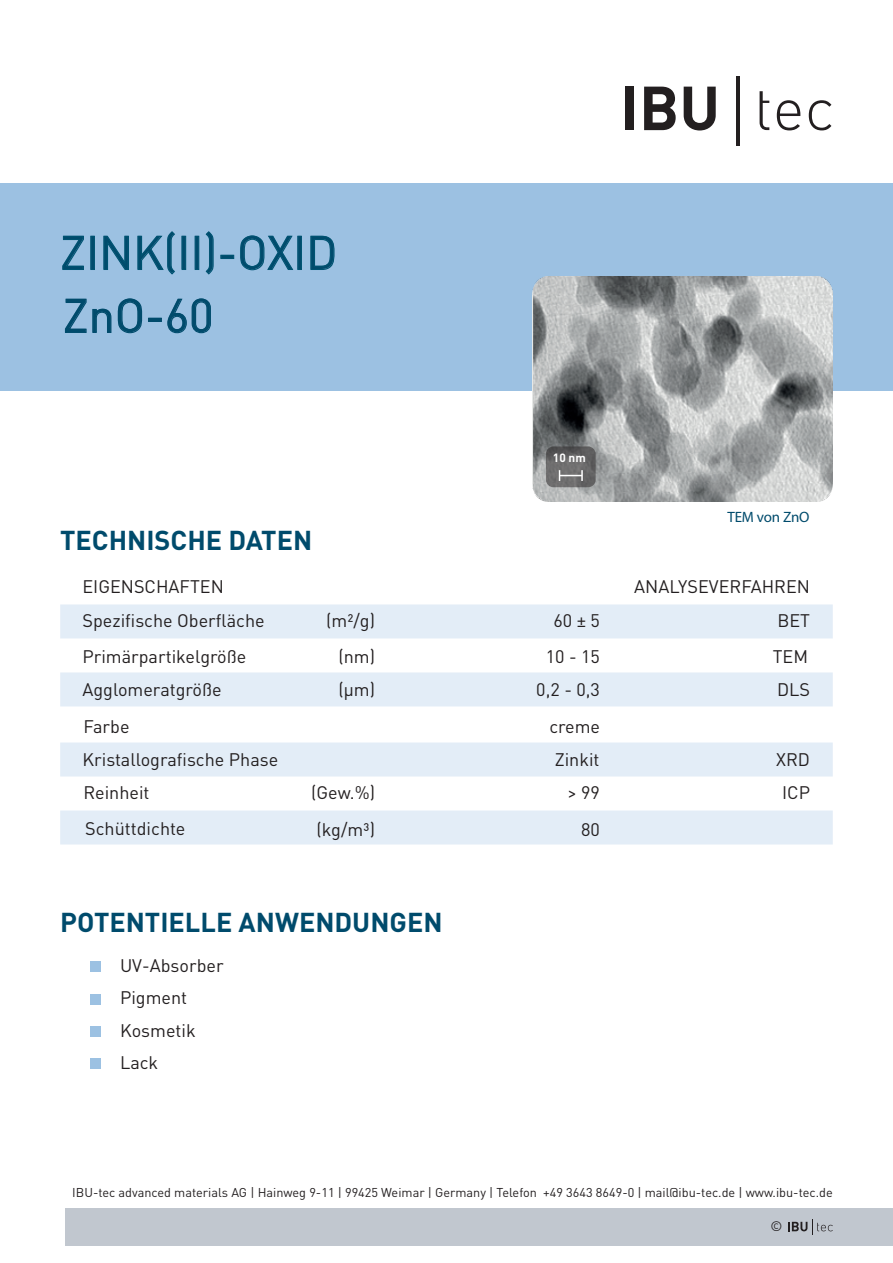
<style>
.page{position:relative;width:893px;height:1263px;background:#fff}
.page>*{position:absolute;margin:0;border:0;box-sizing:border-box;transform-origin:0 0}
.t1{font:46.5px/63px "DIN Pro";color:#004b6c}
.t2{font:700 27px "DIN Pro";color:#004b6c}
.t3{font:18px/35.2px "DIN Pro";color:#231f20}
.t4{font:15px "Myriad Pro";letter-spacing:-.01em;color:#004b6c}
.t5{font:13.65px "DIN Pro";color:#231f20}
.t6{font:12.6px "DIN Pro";color:#231f20}
.t7{font:700 11.85px "DIN Pro";color:#fff}
</style>
<div class="page">
<div style="left:0;top:183px;width:893px;height:207px;background:#9cc1e2"></div>
<div style="left:625px;top:87px;width:9px;height:43px;background:#231f20"></div>
<svg style="left:644px;top:87px;width:32px;height:43px"></svg>
<svg style="left:684px;top:87px;width:32px;height:43px"></svg>
<svg style="left:760px;top:91px;width:9px;height:39px"></svg>
<svg style="left:777px;top:100px;width:23px;height:30px"></svg>
<svg style="left:809px;top:100px;width:22px;height:30px"></svg>
<hr style="left:736px;top:76px;width:3px;height:70px;background:#231f20">
<svg style="left:62px;top:235px;width:22px;height:35px"></svg>
<div style="left:90px;top:236px;width:5px;height:34px;border:1px solid #005372"></div>
<svg style="left:103px;top:235px;width:26px;height:35px"></svg>
<svg style="left:137px;top:231px;width:38px;height:44px"></svg>
<div style="left:182px;top:236px;width:4px;height:34px;border:1px solid #005372"></div>
<div style="left:195px;top:236px;width:4px;height:34px;border:1px solid #005372"></div>
<svg style="left:205px;top:231px;width:9px;height:44px"></svg>
<div style="left:220px;top:255px;width:14px;height:4px;border:1px solid #005372"></div>
<svg style="left:240px;top:235px;width:54px;height:36px"></svg>
<div style="left:297px;top:236px;width:5px;height:34px;border:1px solid #005372"></div>
<svg style="left:310px;top:235px;width:25px;height:35px"></svg>
<svg style="left:65px;top:298px;width:78px;height:36px"></svg>
<div style="left:148px;top:318px;width:14px;height:4px;border:1px solid #004b6c"></div>
<svg style="left:167px;top:298px;width:44px;height:36px"></svg>
<svg style="left:60px;top:604px;width:773px;height:240px;fill:#e3edf7"></svg>
<div style="left:90px;top:961px;width:10px;height:11px;background:#9cc1e2"></div>
<div style="left:90px;top:994px;width:10px;height:10px;background:#9cc1e2"></div>
<div style="left:90px;top:1026px;width:10px;height:10px;background:#9cc1e2"></div>
<div style="left:90px;top:1058px;width:10px;height:11px;background:#9cc1e2"></div>
<div style="left:66px;top:1208px;width:827px;height:38px;background:#c1c7cf"></div>
<svg style="left:788px;top:1219px;width:45px;height:16px"></svg>
<img style="left:533px;top:276px;width:300px;height:225px">
<svg style="left:546px;top:446px;width:50px;height:41px;background:#656465"></svg>
<svg style="left:559px;top:470px;width:24px;height:11px"></svg>
<h1 class="t1" style="left:60px;top:219px;width:279px">ZINK(II)-OXID<br>ZnO-60</h1>
<h2 class="t2" style="left:60px;top:518px;width:254px">TECHNISCHE DATEN</h2>
<p class="t7" style="left:553px;top:448px;width:34px">10 nm</p>
<p class="t4" style="left:727px;top:508px;width:84px">TEM von ZnO</p>
<p class="t3" style="left:82px;top:569px;width:143px">EIGENSCHAFTEN</p>
<p class="t3" style="left:634px;top:568px;width:177px">ANALYSEVERFAHREN</p>
<p class="t3" style="left:82px;top:602px;width:184px">Spezifische Oberfläche<br>Primärpartikelgröße</p>
<p class="t3" style="left:326px;top:602px;width:50px;text-align:right">(m²/g) (nm)</p>
<p class="t3" style="left:338px;top:671px;width:38px">(µm)</p>
<p class="t3" style="left:546px;top:602px;width:56px;text-align:center">60 ± 5<br>10 - 15</p>
<p class="t3" style="left:536px;top:671px;width:65px">0,2 - 0,3</p>
<p class="t3" style="left:773px;top:602px;width:39px">BET<br>TEM</p>
<p class="t3" style="left:777px;top:671px;width:35px">DLS</p>
<p class="t3" style="left:82px;top:670px;width:141px;line-height:36.6px">Agglomeratgröße<br>Farbe</p>
<p class="t3" style="left:82px;top:741px;width:197px">Kristallografische Phase</p>
<p class="t3" style="left:549px;top:709px;width:52px;line-height:33px">creme<br>Zinkit</p>
<p class="t3" style="left:776px;top:741px;width:35px">XRD</p>
<p class="t3" style="left:83px;top:774px;width:68px">Reinheit</p>
<p class="t3" style="left:85px;top:811px;width:102px">Schüttdichte</p>
<p class="t3" style="left:311px;top:774px;width:65px;line-height:36.3px">(Gew.%) (kg/m³)</p>
<h2 class="t2" style="left:60px;top:899px;width:384px">POTENTIELLE ANWENDUNGEN</h2>
<p class="t3" style="left:120px;top:949px;width:105px;line-height:32.2px">UV-Absorber<br>Pigment<br>Kosmetik<br>Lack</p>
<p class="t3" style="left:567px;top:774px;width:34px;line-height:36.3px;text-align:right">&gt; 99<br>80</p>
<p class="t3" style="left:782px;top:774px;width:29px">ICP</p>
<p class="t6" style="left:72px;top:1184px;width:762px">IBU-tec advanced materials AG | Hainweg 9-11 | 99425 Weimar | Germany | Telefon +49 3643 8649-0 | mail@ibu-tec.de | www.ibu-tec.de</p>
<p class="t5" style="left:771px;top:1217px;width:13px">©</p>
</div>
